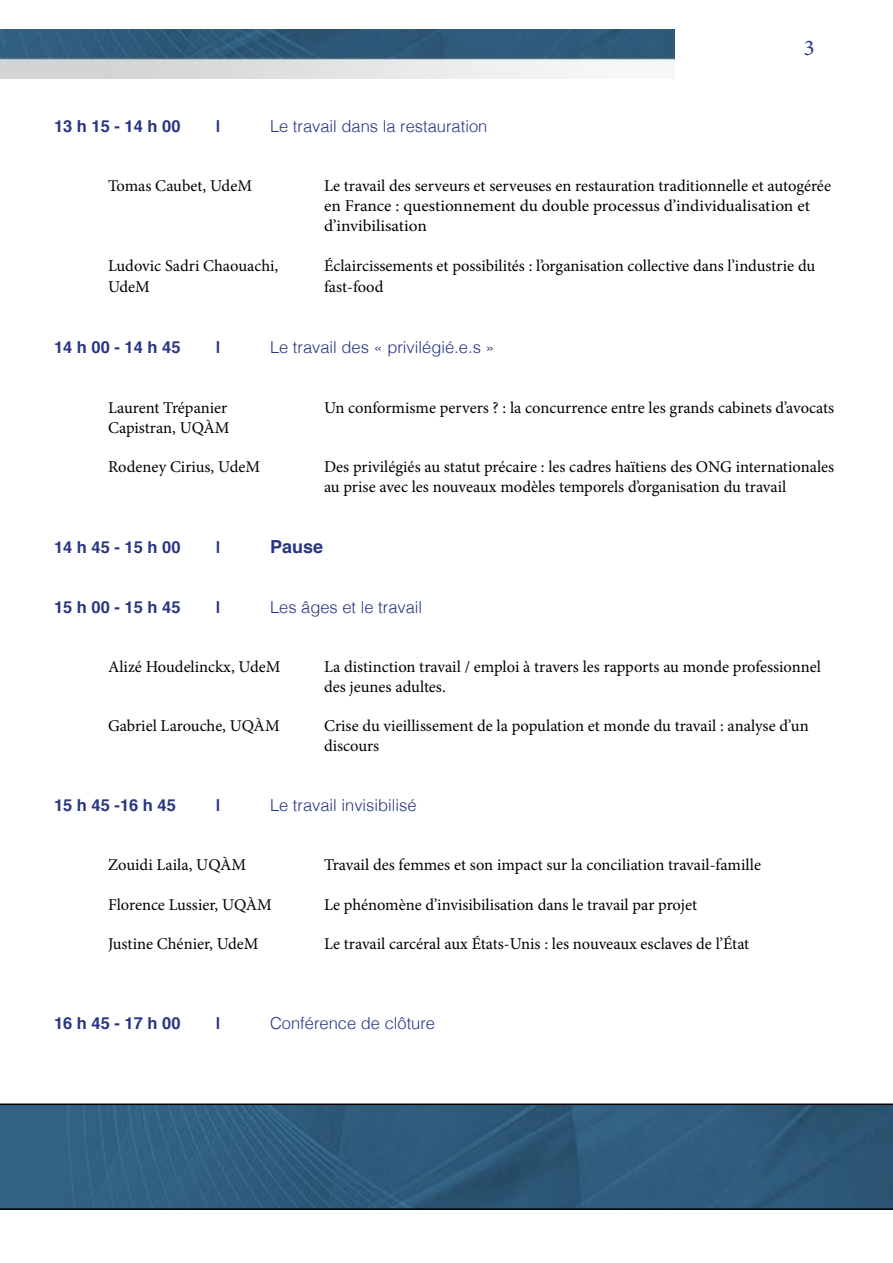
<style>
.page{position:relative;width:893px;height:1263px;background:#fff}
.page>*{position:absolute;margin:0;border:0;box-sizing:border-box;transform-origin:0 0}
.t1{font:22.5px "Minion Pro";color:#283583}
.t2{font:700 18px "Helvetica";color:#283583}
.t3{font:16.5px/19.8px "Minion Pro";color:#000}
.t4{font:300 16.5px "Helvetica";color:#283583}
.t5{font:700 16.5px "Helvetica";color:#283583}
</style>
<div class="page">
<svg style="left:0;top:1103px;width:893px;height:107px;background:#2e5a79"></svg>
<img style="left:0;top:30px;width:674px;height:48px">
<p class="t5" style="left:54px;top:119px;width:128px">13 h 15 - 14 h 00</p>
<p class="t5" style="left:216px;top:119px;width:6px">|</p>
<p class="t4" style="left:270px;top:119px;width:219px">Le travail dans la restauration</p>
<h1 class="t1" style="left:804px;top:33px;width:12px">3</h1>
<p class="t3" style="left:108px;top:176px;width:146px">Tomas Caubet, UdeM</p>
<p class="t3" style="left:324px;top:176px;width:508px">Le travail des serveurs et serveuses en restauration traditionnelle et autogérée en France : questionnement du double processus d’individualisation et d’invibilisation</p>
<p class="t3" style="left:108px;top:255px;width:172px">Ludovic Sadri Chaouachi,</p>
<p class="t3" style="left:324px;top:255px;width:493px">Éclaircissements et possibilités : l’organisation collective dans l’industrie du</p>
<p class="t3" style="left:108px;top:277px;width:43px">UdeM</p>
<p class="t3" style="left:324px;top:277px;width:61px">fast-food</p>
<p class="t5" style="left:54px;top:341px;width:128px">14 h 00 - 14 h 45</p>
<p class="t5" style="left:216px;top:341px;width:6px">|</p>
<p class="t4" style="left:270px;top:341px;width:226px">Le travail des « privilégié.e.s »</p>
<p class="t3" style="left:108px;top:398px;width:121px">Laurent Trépanier</p>
<p class="t3" style="left:324px;top:398px;width:512px">Un conformisme pervers ? : la concurrence entre les grands cabinets d’avocats</p>
<p class="t3" style="left:108px;top:417px;width:123px">Capistran, UQÀM</p>
<p class="t3" style="left:108px;top:457px;width:154px">Rodeney Cirius, UdeM</p>
<p class="t3" style="left:324px;top:457px;width:512px">Des privilégiés au statut précaire : les cadres haïtiens des ONG internationales au prise avec les nouveaux modèles temporels d’organisation du travail</p>
<p class="t5" style="left:54px;top:540px;width:128px">14 h 45 - 15 h 00</p>
<p class="t5" style="left:216px;top:540px;width:6px">|</p>
<p class="t2" style="left:270px;top:539px;width:55px">Pause</p>
<p class="t5" style="left:54px;top:600px;width:128px">15 h 00 - 15 h 45</p>
<p class="t5" style="left:216px;top:600px;width:6px">|</p>
<p class="t4" style="left:270px;top:600px;width:154px">Les âges et le travail</p>
<p class="t3" style="left:108px;top:657px;width:174px">Alizé Houdelinckx, UdeM</p>
<p class="t3" style="left:324px;top:657px;width:498px">La distinction travail / emploi à travers les rapports au monde professionnel des jeunes adultes.</p>
<p class="t3" style="left:108px;top:716px;width:173px">Gabriel Larouche, UQÀM</p>
<p class="t3" style="left:324px;top:716px;width:486px">Crise du vieillissement de la population et monde du travail : analyse d’un discours</p>
<p class="t5" style="left:54px;top:798px;width:123px">15 h 45 -16 h 45</p>
<p class="t5" style="left:216px;top:798px;width:6px">|</p>
<p class="t4" style="left:270px;top:798px;width:148px">Le travail invisibilisé</p>
<p class="t3" style="left:108px;top:855px;width:140px">Zouidi Laila, UQÀM</p>
<p class="t3" style="left:324px;top:855px;width:438px">Travail des femmes et son impact sur la conciliation travail-famille</p>
<p class="t3" style="left:108px;top:894px;width:165px">Florence Lussier, UQÀM</p>
<p class="t3" style="left:324px;top:894px;width:375px">Le phénomène d’invisibilisation dans le travail par projet</p>
<p class="t3" style="left:108px;top:934px;width:152px">Justine Chénier, UdeM</p>
<p class="t3" style="left:324px;top:934px;width:427px">Le travail carcéral aux États-Unis : les nouveaux esclaves de l’État</p>
<p class="t5" style="left:54px;top:1016px;width:128px">16 h 45 - 17 h 00</p>
<p class="t5" style="left:216px;top:1016px;width:6px">|</p>
<p class="t4" style="left:270px;top:1016px;width:167px">Conférence de clôture</p>
</div>
